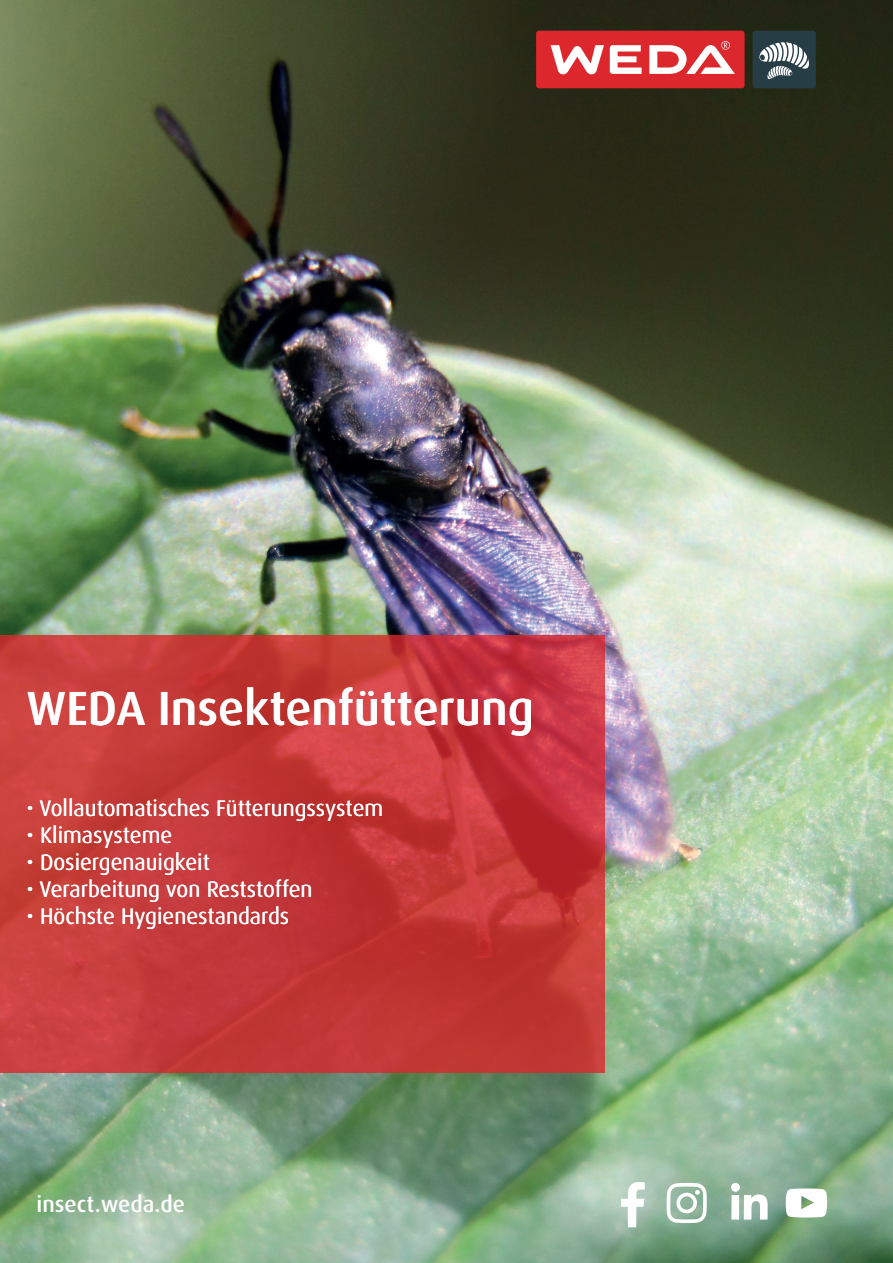
<style>
.page{position:relative;width:893px;height:1263px;background:#fff}
.page>*{position:absolute;margin:0;border:0;box-sizing:border-box;transform-origin:0 0}
.t1{font:500 48px "Dax OT";color:#fff}
.t2{font:22.5px "Dax OT";color:#fff}
.t3{font:500 22.5px "Dax OT";color:#fff}
</style>
<div class="page">
<img style="left:0;top:0;width:893px;height:1263px">
<svg style="left:0;top:635px;width:604px;height:437px;background:#c43939"></svg>
<div style="left:536px;top:31px;width:209px;height:57px;background:#dc272d;border-radius:3px"></div>
<svg style="left:551px;top:45px;width:53px;height:29px"></svg>
<svg style="left:610px;top:45px;width:32px;height:29px"></svg>
<svg style="left:649px;top:41px;width:86px;height:33px"></svg>
<div style="left:753px;top:31px;width:63px;height:57px;background:#273d45;border-radius:3px"></div>
<svg style="left:759px;top:42px;width:50px;height:37px"></svg>
<svg style="left:621px;top:1182px;width:24px;height:45px"></svg>
<svg style="left:666px;top:1183px;width:41px;height:40px"></svg>
<div style="left:731px;top:1183px;width:9px;height:9px;background:#fff;border-radius:50%"></div>
<div style="left:731px;top:1195px;width:8px;height:24px;background:#fff"></div>
<svg style="left:744px;top:1194px;width:24px;height:25px"></svg>
<svg style="left:785px;top:1188px;width:43px;height:29px"></svg>
<p class="t1" style="left:27px;top:678px;width:509px">WEDA Insektenfütterung</p>
<p class="t2" style="left:27px;top:794px;width:358px">• Vollautomatisches Fütterungssystem</p>
<p class="t2" style="left:27px;top:821px;width:147px">• Klimasysteme</p>
<p class="t2" style="left:27px;top:848px;width:185px">• Dosiergenauigkeit</p>
<p class="t2" style="left:27px;top:875px;width:288px">• Verarbeitung von Reststoffen</p>
<p class="t2" style="left:27px;top:902px;width:264px">• Höchste Hygienestandards</p>
<p class="t3" style="left:37px;top:1190px;width:150px">insect.weda.de</p>
</div>
